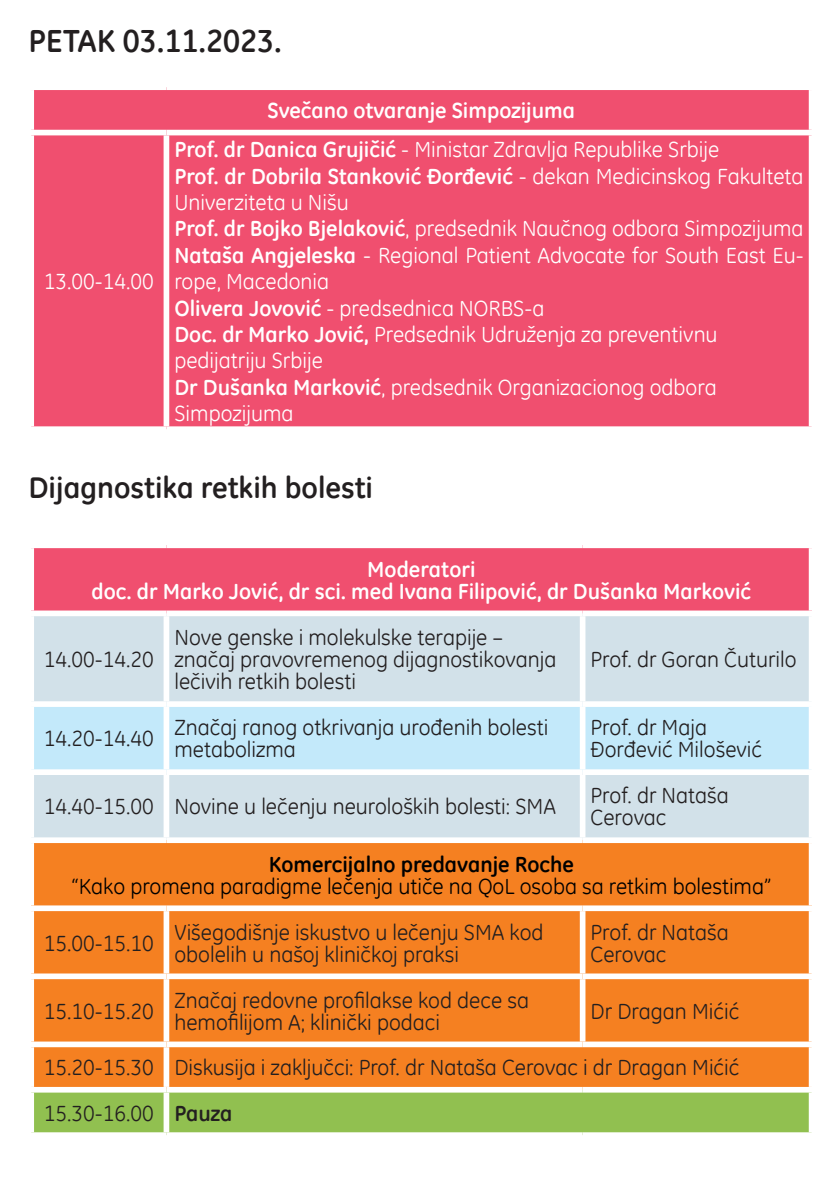
<style>
.page{position:relative;width:840px;height:1191px;background:#fff}
.page>*{position:absolute;margin:0;border:0;box-sizing:border-box;transform-origin:0 0}
.t1{font:700 32px "GE Inspira";color:#231f20}
.t2{font:700 30px "GE Inspira";color:#231f20}
.t3{font:22px/22px "GE Inspira";color:#231f20}
.t4{font:22px/26.4px "GE Inspira";color:#fff}
.t5{font:700 22px "GE Inspira";color:#fff}
.t6{font:22px "GE Inspira";color:#000}
.t7{font:700 22px "GE Inspira";color:#000}
.t8{font:700 22px "GE Inspira";color:#231f20}
.s1{font-weight:700}
</style>
<div class="page">
<div style="left:34px;top:90px;width:774px;height:336px;background:#f04f6f"></div>
<div style="left:28px;top:130px;width:138px;height:5px;background:#fff"></div>
<div style="left:166px;top:130px;width:648px;height:5px;background:#fff"></div>
<div style="left:163px;top:135px;width:6px;height:291px;background:#fff"></div>
<div style="left:31px;top:545px;width:780px;height:68px;background:#f04f6f"></div>
<div style="left:34px;top:616px;width:774px;height:85px;background:#d2e1e9"></div>
<div style="left:34px;top:707px;width:774px;height:62px;background:#c3e9fa"></div>
<div style="left:34px;top:775px;width:774px;height:62px;background:#d2e1e9"></div>
<div style="left:31px;top:840px;width:780px;height:68px;background:#f58021"></div>
<div style="left:34px;top:911px;width:774px;height:176px;background:#f58021"></div>
<div style="left:34px;top:1092px;width:774px;height:40px;background:#91c050"></div>
<div style="left:28px;top:542px;width:138px;height:6px;background:#fff"></div>
<div style="left:28px;top:548px;width:6px;height:62px;background:#fff"></div>
<div style="left:166px;top:542px;width:416px;height:6px;background:#fff"></div>
<div style="left:582px;top:542px;width:232px;height:6px;background:#fff"></div>
<div style="left:808px;top:548px;width:6px;height:62px;background:#fff"></div>
<div style="left:28px;top:610px;width:138px;height:6px;background:#fff"></div>
<div style="left:166px;top:610px;width:416px;height:6px;background:#fff"></div>
<div style="left:163px;top:616px;width:6px;height:85px;background:#fff"></div>
<div style="left:582px;top:610px;width:232px;height:6px;background:#fff"></div>
<div style="left:579px;top:616px;width:6px;height:85px;background:#fff"></div>
<div style="left:163px;top:707px;width:6px;height:62px;background:#fff"></div>
<div style="left:579px;top:707px;width:6px;height:62px;background:#fff"></div>
<div style="left:163px;top:775px;width:6px;height:62px;background:#fff"></div>
<div style="left:579px;top:775px;width:6px;height:62px;background:#fff"></div>
<div style="left:28px;top:837px;width:138px;height:6px;background:#fff"></div>
<div style="left:28px;top:843px;width:6px;height:62px;background:#fff"></div>
<div style="left:166px;top:837px;width:416px;height:6px;background:#fff"></div>
<div style="left:582px;top:837px;width:232px;height:6px;background:#fff"></div>
<div style="left:808px;top:843px;width:6px;height:62px;background:#fff"></div>
<div style="left:28px;top:905px;width:138px;height:6px;background:#fff"></div>
<div style="left:166px;top:905px;width:416px;height:6px;background:#fff"></div>
<div style="left:163px;top:911px;width:6px;height:62px;background:#fff"></div>
<div style="left:582px;top:905px;width:232px;height:6px;background:#fff"></div>
<div style="left:579px;top:911px;width:6px;height:62px;background:#fff"></div>
<div style="left:28px;top:973px;width:138px;height:6px;background:#fff"></div>
<div style="left:166px;top:973px;width:416px;height:6px;background:#fff"></div>
<div style="left:163px;top:979px;width:6px;height:62px;background:#fff"></div>
<div style="left:582px;top:973px;width:232px;height:6px;background:#fff"></div>
<div style="left:579px;top:979px;width:6px;height:62px;background:#fff"></div>
<div style="left:28px;top:1041px;width:138px;height:6px;background:#fff"></div>
<div style="left:166px;top:1041px;width:416px;height:6px;background:#fff"></div>
<div style="left:163px;top:1047px;width:6px;height:40px;background:#fff"></div>
<div style="left:582px;top:1041px;width:232px;height:6px;background:#fff"></div>
<div style="left:163px;top:1092px;width:6px;height:40px;background:#fff"></div>
<p class="t1" style="left:28px;top:21px;width:255px">PETAK 03.11.2023.</p>
<p class="t4" style="left:44px;top:268px;width:111px">13.00-14.00</p>
<p class="t5" style="left:267px;top:96px;width:309px">Svečano otvaranje Simpozijuma</p>
<p class="t4" style="left:174px;top:136px;width:546px"><span class="s1">Prof. dr Danica Grujičić</span> - Ministar Zdravlja Republike Srbije</p>
<p class="t4" style="left:174px;top:162px;width:630px"><span class="s1">Prof. dr Dobrila Stanković Đorđević</span> - dekan Medicinskog Fakulteta<br>Univerziteta u Nišu</p>
<p class="t4" style="left:174px;top:215px;width:630px"><span class="s1">Prof. dr Bojko Bjelaković</span>, predsednik Naučnog odbora Simpozijuma</p>
<p class="t4" style="left:174px;top:241px;width:630px"><span class="s1">Nataša Angjeleska</span> - Regional Patient Advocate for South East Eu&shy;rope, Macedonia</p>
<p class="t4" style="left:174px;top:294px;width:371px"><span class="s1">Olivera Jovović</span> - predsednica NORBS-a</p>
<p class="t4" style="left:174px;top:321px;width:544px"><span class="s1">Doc. dr Marko Jović,</span> Predsednik Udruženja za preventivnu</p>
<p class="t4" style="left:174px;top:347px;width:150px">pedijatriju Srbije</p>
<p class="t4" style="left:174px;top:373px;width:543px"><span class="s1">Dr Dušanka Marković</span>, predsednik Organizacionog odbora</p>
<p class="t4" style="left:174px;top:400px;width:120px">Simpozijuma</p>
<p class="t2" style="left:28px;top:469px;width:346px">Dijagnostika retkih bolesti</p>
<p class="t5" style="left:367px;top:555px;width:110px">Moderatori</p>
<p class="t5" style="left:91px;top:577px;width:660px">doc. dr Marko Jović, dr sci. med Ivana Filipović, dr Dušanka Marković</p>
<p class="t3" style="left:44px;top:648px;width:111px">14.00-14.20</p>
<p class="t3" style="left:44px;top:727px;width:111px">14.20-14.40</p>
<p class="t3" style="left:174px;top:626px;width:330px">Nove genske i molekulske terapije –</p>
<p class="t3" style="left:174px;top:648px;width:383px">značaj pravovremenog dijagnostikovanja lečivih retkih bolesti</p>
<p class="t3" style="left:590px;top:648px;width:207px">Prof. dr Goran Čuturilo</p>
<p class="t3" style="left:174px;top:716px;width:375px">Značaj ranog otkrivanja urođenih bolesti</p>
<p class="t3" style="left:174px;top:738px;width:123px">metabolizma</p>
<p class="t3" style="left:590px;top:716px;width:118px">Prof. dr Maja</p>
<p class="t3" style="left:590px;top:738px;width:173px">Đorđević Milošević</p>
<p class="t3" style="left:44px;top:795px;width:111px">14.40-15.00</p>
<p class="t3" style="left:174px;top:795px;width:383px">Novine u lečenju neuroloških bolesti: SMA</p>
<p class="t3" style="left:590px;top:784px;width:140px">Prof. dr Nataša</p>
<p class="t3" style="left:590px;top:806px;width:77px">Cerovac</p>
<p class="t7" style="left:269px;top:849px;width:306px">Komercijalno predavanje Roche</p>
<p class="t6" style="left:71px;top:871px;width:701px">“Kako promena paradigme lečenja utiče na QoL osoba sa retkim bolestima”</p>
<p class="t3" style="left:44px;top:931px;width:111px">15.00-15.10</p>
<p class="t3" style="left:174px;top:920px;width:370px">Višegodišnje iskustvo u lečenju SMA kod obolelih u našoj kliničkoj praksi</p>
<p class="t3" style="left:590px;top:920px;width:140px">Prof. dr Nataša</p>
<p class="t3" style="left:590px;top:942px;width:77px">Cerovac</p>
<p class="t3" style="left:44px;top:999px;width:111px">15.10-15.20</p>
<p class="t3" style="left:174px;top:988px;width:356px">Značaj redovne profilakse kod dece sa</p>
<p class="t3" style="left:174px;top:1010px;width:267px">hemofilijom A; klinički podaci</p>
<p class="t3" style="left:590px;top:999px;width:150px">Dr Dragan Mićić</p>
<p class="t3" style="left:44px;top:1056px;width:111px">15.20-15.30</p>
<p class="t3" style="left:174px;top:1056px;width:566px">Diskusija i zaključci: Prof. dr Nataša Cerovac i dr Dragan Mićić</p>
<p class="t3" style="left:44px;top:1101px;width:111px">15.30-16.00</p>
<p class="t8" style="left:174px;top:1098px;width:60px">Pauza</p>
</div>
